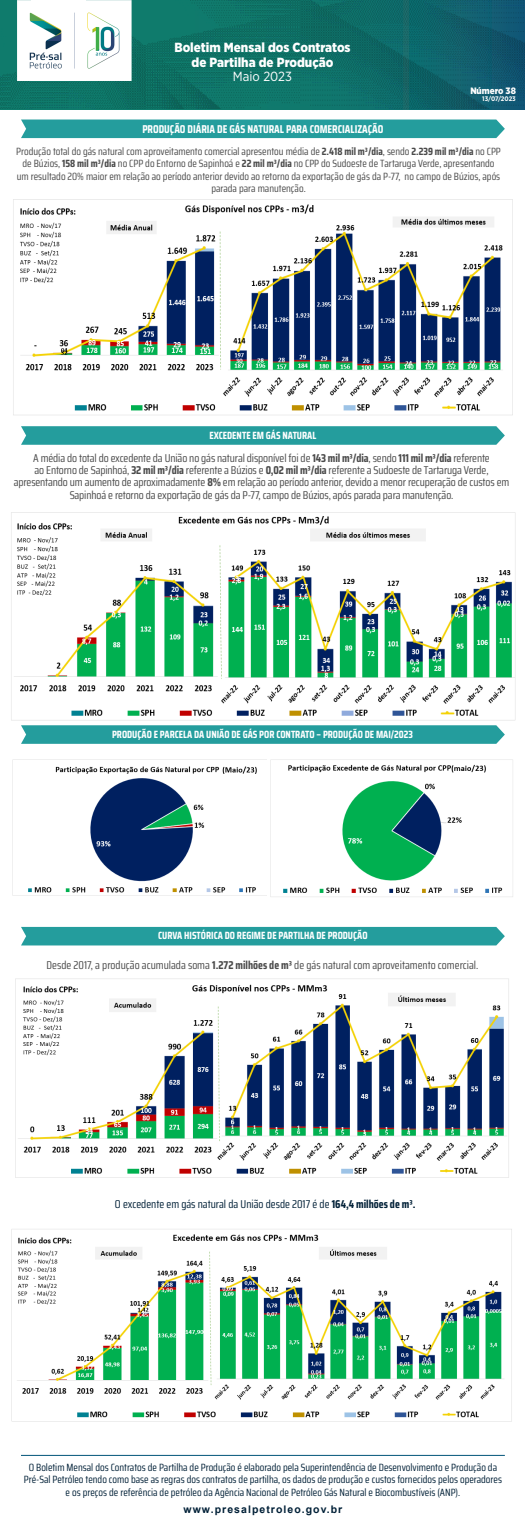
<style>
.page{position:relative;width:525px;height:1532px;background:#fff}
.page>*{position:absolute;margin:0;border:0;box-sizing:border-box;transform-origin:0 0}
.Parágrafo_básico{font:900 13.21px/14.5px "Gotham Narrow";color:#fff;text-align:center}
.Parágrafo_básico-2{font:13.21px "Gotham Narrow";color:#fff}
.t1{font:11.38px/12.2px "Saira Condensed";letter-spacing:-.01em;color:#4a4a4a;text-align:center}
.texto{font:11.38px "Saira Condensed";color:#002037}
.Titulos{font:700 11.38px "Saira Condensed";color:#fff}
.texto-2{font:10.5px/12.6px "Saira Condensed";color:#4a4a4a;text-align:center}
.texto-3{font:10.5px/12.2px "Saira Condensed";color:#002037;text-align:center}
.Titulos-2{font:700 10.5px "Saira Condensed";color:#fff}
.texto-4{font:700 10.5px "Arial";letter-spacing:.1em;color:#002037}
.Parágrafo_básico-3{font:900 9.28px "Gotham Narrow";color:#fff}
.Parágrafo_básico-4{font:700 6.65px "Gotham Narrow";color:#fff}
.s1{font-weight:700}
</style>
<div class="page">
<svg style="left:0;top:0;width:525px;height:109px;background:#0e6b67"></svg>
<div style="left:21px;top:119px;width:484px;height:19px;background:#249d9d"></div>
<svg style="left:21px;top:426px;width:484px;height:19px;background:#2ca0a0"></svg>
<div style="left:21px;top:926px;width:484px;height:19px;background:#249d9d"></div>
<hr style="left:21px;top:1454px;width:484px;height:1px;background:#005478">
<img style="left:13px;top:199px;width:500px;height:216px">
<img style="left:11px;top:512px;width:505px;height:209px">
<img style="left:11px;top:1229px;width:501px;height:193px">
<svg style="left:21px;top:725px;width:484px;height:18px;background:#2a9f9f"></svg>
<img style="left:15px;top:978px;width:494px;height:200px">
<img style="left:12px;top:759px;width:255px;height:137px">
<img style="left:270px;top:759px;width:243px;height:138px">
<img style="left:17px;top:0;width:115px;height:81px">
<p class="Parágrafo_básico" style="left:174px;top:40px;width:178px">Boletim Mensal dos Contratos de Partilha de Produção</p>
<p class="Parágrafo_básico-2" style="left:233px;top:68px;width:61px">Maio 2023</p>
<p class="Parágrafo_básico-3" style="left:470px;top:85px;width:47px">Número 38</p>
<p class="Parágrafo_básico-4" style="left:482px;top:95px;width:35px">13/07/2023</p>
<p class="Titulos" style="left:142px;top:120px;width:243px">PRODUÇÃO DIÁRIA DE GÁS NATURAL PARA COMERCIALIZAÇÃO</p>
<p class="texto-2" style="left:16px;top:144px;width:486px">Produção total do gás natural com aproveitamento comercial apresentou média de <span class="s1">2.418 mil m³/dia</span>, sendo <span class="s1">2.239 mil m³/dia</span> no CPP de Búzios, <span class="s1">158 mil m³/dia</span> no CPP do Entorno de Sapinhoá e <span class="s1">22 mil m³/dia</span> no CPP do Sudoeste de Tartaruga Verde, apresentando um resultado 20% maior em relação ao período anterior devido ao retorno da exportação de gás da P-77, no campo de Búzios, após parada para manutenção.</p>
<p class="Titulos-2" style="left:210px;top:427px;width:108px">EXCEDENTE EM GÁS NATURAL</p>
<p class="t1" style="left:14px;top:451px;width:497px">A média do total do excedente da União no gás natural disponível foi de <span class="s1">143 mil m³/dia</span>, sendo <span class="s1">111 mil m³/dia</span> referente<br>ao Entorno de Sapinhoá, <span class="s1">32 mil m³/dia</span> referente a Búzios e <span class="s1">0,02 mil m³/dia</span> referente a Sudoeste de Tartaruga Verde, apresentando um aumento de aproximadamente <span class="s1">8%</span> em relação ao período anterior, devido a menor recuperação de custos em Sapinhoá e retorno da exportação de gás da P-77, campo de Búzios, após parada para manutenção.</p>
<p class="Titulos-2" style="left:112px;top:726px;width:302px">PRODUÇÃO E PARCELA DA UNIÃO DE GÁS POR CONTRATO – PRODUÇÃO DE MAI/2023</p>
<p class="Titulos-2" style="left:158px;top:927px;width:211px">CURVA HISTÓRICA DO REGIME DE PARTILHA DE PRODUÇÃO</p>
<p class="t1" style="left:47px;top:958px;width:433px">Desde 2017, a produção acumulada soma <span class="s1">1.272 milhões de m³</span> de gás natural com aproveitamento comercial.</p>
<p class="texto" style="left:115px;top:1195px;width:302px">O excedente em gás natural da União desde 2017 é de <span class="s1">164,4 milhões de m³.</span></p>
<p class="texto-3" style="left:24px;top:1461px;width:480px">O Boletim Mensal dos Contratos de Partilha de Produção é elaborado pela Superintendência de Desenvolvimento e Produção da<br>Pré-Sal Petróleo tendo como base as regras dos contratos de partilha, os dados de produção e custos fornecidos pelos operadores e os preços de referência de petróleo da Agência Nacional de Petróleo Gás Natural e Biocombustíveis (ANP).</p>
<p class="texto-4" style="left:184px;top:1501px;width:160px">www.presalpetroleo.gov.br</p>
</div>
